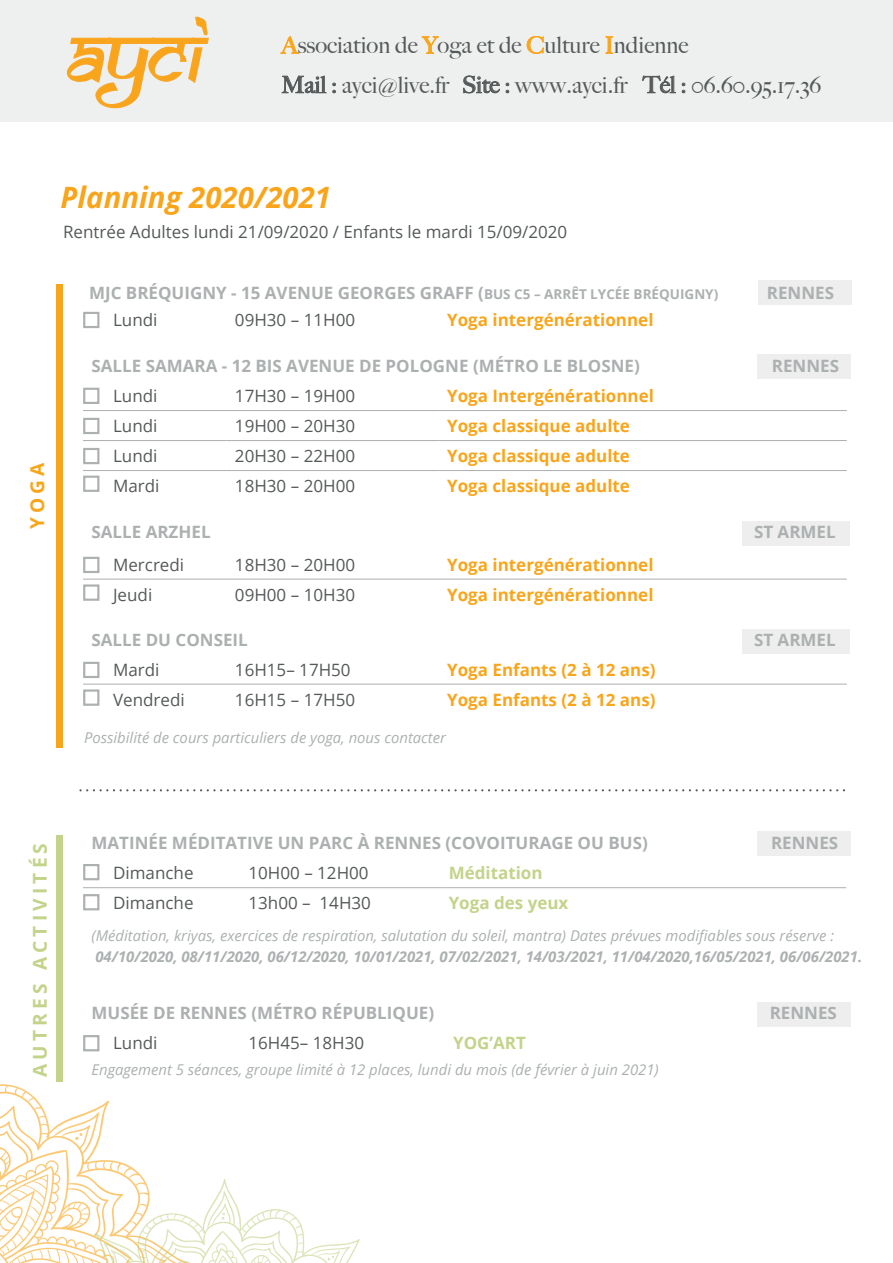
<style>
.page{position:relative;width:893px;height:1263px;background:#fff}
.page>*{position:absolute;margin:0;border:0;box-sizing:border-box;transform-origin:0 0}
.t1{font:italic 700 29.4px "Open Sans";color:#f9a51b}
.t2{font:500 23.1px/39.5px "Big Caslon";color:#55595a}
.t3{font:700 19.05px "Open Sans";letter-spacing:.22em;color:#c3d38a}
.t4{font:700 19.05px "Open Sans";color:#f9a51b}
.t5{font:16.95px "Open Sans";color:#55595a}
.t6{font:700 16.95px "Open Sans";color:#acb0b0}
.t7{font:700 16.95px "Open Sans";color:#f9a51b}
.t8{font:700 16.95px "Open Sans";color:#c3d38a}
.t9{font:italic 14.85px "Open Sans";color:#acb0b0}
.t10{font:italic 700 14.85px "Open Sans";color:#acb0b0}
.s1{color:#f9a51b}
.s2{font-size:13.5px}
</style>
<div class="page">
<div style="left:0;top:0;width:892px;height:121px;background:#eef0ef"></div>
<div style="left:758px;top:280px;width:93px;height:25px;background:#edeeed"></div>
<div style="left:757px;top:354px;width:93px;height:24px;background:#edeeed"></div>
<div style="left:757px;top:831px;width:93px;height:24px;background:#edeeed"></div>
<div style="left:757px;top:1002px;width:93px;height:25px;background:#edeeed"></div>
<div style="left:742px;top:521px;width:108px;height:24px;background:#edeeed"></div>
<hr style="left:83px;top:410px;width:143px;height:1px;background:#acb0b0">
<hr style="left:226px;top:410px;width:213px;height:1px;background:#acb0b0">
<hr style="left:439px;top:410px;width:408px;height:1px;background:#acb0b0">
<hr style="left:83px;top:440px;width:143px;height:1px;background:#acb0b0">
<hr style="left:226px;top:440px;width:213px;height:1px;background:#acb0b0">
<hr style="left:439px;top:440px;width:408px;height:1px;background:#acb0b0">
<hr style="left:83px;top:470px;width:143px;height:1px;background:#acb0b0">
<hr style="left:226px;top:470px;width:213px;height:1px;background:#acb0b0">
<hr style="left:439px;top:470px;width:408px;height:1px;background:#acb0b0">
<hr style="left:83px;top:579px;width:143px;height:1px;background:#acb0b0">
<hr style="left:226px;top:579px;width:213px;height:1px;background:#acb0b0">
<hr style="left:439px;top:579px;width:408px;height:1px;background:#acb0b0">
<hr style="left:83px;top:887px;width:157px;height:1px;background:#acb0b0">
<hr style="left:240px;top:887px;width:200px;height:1px;background:#acb0b0">
<hr style="left:440px;top:887px;width:406px;height:1px;background:#acb0b0">
<div style="left:57px;top:285px;width:6px;height:463px;background:#f9a51b"></div>
<div style="left:57px;top:835px;width:6px;height:246px;background:#c3d38a"></div>
<div style="left:83px;top:312px;width:16px;height:16px;border:2px solid #acb0b0"></div>
<div style="left:83px;top:388px;width:16px;height:16px;border:2px solid #acb0b0"></div>
<div style="left:83px;top:418px;width:16px;height:16px;border:2px solid #acb0b0"></div>
<div style="left:83px;top:864px;width:16px;height:16px;border:2px solid #acb0b0"></div>
<div style="left:83px;top:1035px;width:16px;height:16px;border:2px solid #acb0b0"></div>
<div style="left:83px;top:448px;width:16px;height:16px;border:2px solid #acb0b0"></div>
<div style="left:83px;top:557px;width:16px;height:16px;border:2px solid #acb0b0"></div>
<div style="left:83px;top:894px;width:16px;height:16px;border:2px solid #acb0b0"></div>
<div style="left:83px;top:476px;width:16px;height:16px;border:2px solid #acb0b0"></div>
<div style="left:83px;top:584px;width:16px;height:17px;border:2px solid #acb0b0"></div>
<div style="left:742px;top:629px;width:108px;height:24px;background:#edeeed"></div>
<hr style="left:83px;top:684px;width:143px;height:1px;background:#acb0b0">
<hr style="left:226px;top:684px;width:213px;height:1px;background:#acb0b0">
<hr style="left:439px;top:684px;width:408px;height:1px;background:#acb0b0">
<div style="left:83px;top:662px;width:16px;height:16px;border:2px solid #acb0b0"></div>
<div style="left:83px;top:689px;width:16px;height:17px;border:2px solid #acb0b0"></div>
<svg style="left:80px;top:789px;width:765px;height:2px"></svg>
<svg style="left:0;top:1053px;width:360px;height:210px"></svg>
<svg style="left:66px;top:16px;width:143px;height:93px"></svg>
<svg style="left:280px;top:36px;width:19px;height:18px"></svg>
<svg style="left:422px;top:36px;width:17px;height:18px"></svg>
<svg style="left:527px;top:36px;width:17px;height:18px"></svg>
<svg style="left:605px;top:36px;width:8px;height:18px"></svg>
<svg style="left:282px;top:75px;width:54px;height:18px"></svg>
<svg style="left:463px;top:75px;width:46px;height:18px"></svg>
<svg style="left:642px;top:75px;width:34px;height:18px"></svg>
<svg style="left:682px;top:82px;width:3px;height:11px"></svg>
<h2 class="t2" style="left:281px;top:25px;width:541px"><span class="s1">A</span>ssociation de <span class="s1">Y</span>oga et de <span class="s1">C</span>ulture <span class="s1">I</span>ndienne<br>Mail : ayci@live.fr Site : www.ayci.fr Tél : 06.60.95.17.36</h2>
<h1 class="t1" style="left:60px;top:176px;width:272px">Planning 2020/2021</h1>
<p class="t5" style="left:63px;top:221px;width:506px">Rentrée Adultes lundi 21/09/2020 / Enfants le mardi 15/09/2020</p>
<p class="t4" style="left:24px;top:529px;width:68px;rotate:-90deg">YOGA</p>
<p class="t6" style="left:89px;top:281px;width:631px">MJC BRÉQUIGNY - 15 AVENUE GEORGES GRAFF (<span class="s2">BUS C5 – ARRÊT LYCÉE BRÉQUIGNY)</span></p>
<p class="t6" style="left:767px;top:281px;width:69px">RENNES</p>
<p class="t5" style="left:113px;top:309px;width:46px">Lundi</p>
<p class="t5" style="left:235px;top:309px;width:122px">09H30 – 11H00</p>
<p class="t7" style="left:447px;top:308px;width:208px">Yoga intergénérationnel</p>
<p class="t6" style="left:91px;top:354px;width:550px">SALLE SAMARA - 12 BIS AVENUE DE POLOGNE (MÉTRO LE BLOSNE)</p>
<p class="t6" style="left:772px;top:354px;width:69px">RENNES</p>
<p class="t5" style="left:113px;top:384px;width:46px">Lundi</p>
<p class="t5" style="left:235px;top:384px;width:122px">17H30 – 19H00</p>
<p class="t7" style="left:447px;top:384px;width:208px">Yoga Intergénérationnel</p>
<p class="t5" style="left:113px;top:414px;width:46px">Lundi</p>
<p class="t5" style="left:235px;top:414px;width:122px">19H00 – 20H30</p>
<p class="t7" style="left:447px;top:414px;width:184px">Yoga classique adulte</p>
<p class="t5" style="left:113px;top:444px;width:46px">Lundi</p>
<p class="t5" style="left:235px;top:444px;width:122px">20H30 – 22H00</p>
<p class="t7" style="left:447px;top:444px;width:184px">Yoga classique adulte</p>
<p class="t5" style="left:113px;top:474px;width:48px">Mardi</p>
<p class="t5" style="left:235px;top:474px;width:122px">18H30 – 20H00</p>
<p class="t7" style="left:447px;top:474px;width:184px">Yoga classique adulte</p>
<p class="t6" style="left:91px;top:519px;width:121px">SALLE ARZHEL</p>
<p class="t6" style="left:754px;top:519px;width:83px">ST ARMEL</p>
<p class="t5" style="left:113px;top:553px;width:73px">Mercredi</p>
<p class="t5" style="left:235px;top:553px;width:122px">18H30 – 20H00</p>
<p class="t7" style="left:447px;top:552px;width:208px">Yoga intergénérationnel</p>
<p class="t5" style="left:113px;top:583px;width:41px">Jeudi</p>
<p class="t5" style="left:235px;top:583px;width:122px">09H00 – 10H30</p>
<p class="t7" style="left:447px;top:582px;width:208px">Yoga intergénérationnel</p>
<p class="t6" style="left:92px;top:627px;width:158px">SALLE DU CONSEIL</p>
<p class="t6" style="left:754px;top:627px;width:83px">ST ARMEL</p>
<p class="t5" style="left:113px;top:658px;width:48px">Mardi</p>
<p class="t5" style="left:235px;top:658px;width:117px">16H15– 17H50</p>
<p class="t7" style="left:447px;top:657px;width:210px">Yoga Enfants (2 à 12 ans)</p>
<p class="t5" style="left:113px;top:688px;width:73px">Vendredi</p>
<p class="t5" style="left:235px;top:688px;width:122px">16H15 – 17H50</p>
<p class="t7" style="left:447px;top:687px;width:210px">Yoga Enfants (2 à 12 ans)</p>
<p class="t9" style="left:84px;top:727px;width:363px">Possibilité de cours particuliers de yoga, nous contacter</p>
<p class="t3" style="left:26px;top:1077px;width:236px;rotate:-90deg">AUTRES ACTIVITÉS</p>
<p class="t6" style="left:92px;top:831px;width:558px">MATINÉE MÉDITATIVE UN PARC À RENNES (COVOITURAGE OU BUS)</p>
<p class="t6" style="left:771px;top:831px;width:69px">RENNES</p>
<p class="t5" style="left:113px;top:861px;width:82px">Dimanche</p>
<p class="t5" style="left:248px;top:861px;width:122px">10H00 – 12H00</p>
<p class="t8" style="left:449px;top:861px;width:95px">Méditation</p>
<p class="t5" style="left:113px;top:891px;width:82px">Dimanche</p>
<p class="t5" style="left:248px;top:891px;width:124px">13h00 – 14H30</p>
<p class="t8" style="left:449px;top:891px;width:121px">Yoga des yeux</p>
<p class="t9" style="left:92px;top:925px;width:744px">(Méditation, kriyas, exercices de respiration, salutation du soleil, mantra) Dates prévues modifiables sous réserve :</p>
<p class="t10" style="left:95px;top:946px;width:768px">04/10/2020, 08/11/2020, 06/12/2020, 10/01/2021, 07/02/2021, 14/03/2021, 11/04/2020,16/05/2021, 06/06/2021.</p>
<p class="t6" style="left:92px;top:1001px;width:344px">MUSÉE DE RENNES (MÉTRO RÉPUBLIQUE)</p>
<p class="t6" style="left:770px;top:1001px;width:69px">RENNES</p>
<p class="t5" style="left:113px;top:1031px;width:46px">Lundi</p>
<p class="t5" style="left:248px;top:1031px;width:117px">16H45– 18H30</p>
<p class="t8" style="left:453px;top:1031px;width:74px">YOG’ART</p>
<p class="t9" style="left:92px;top:1059px;width:569px">Engagement 5 séances, groupe limité à 12 places, lundi du mois (de février à juin 2021)</p>
</div>
